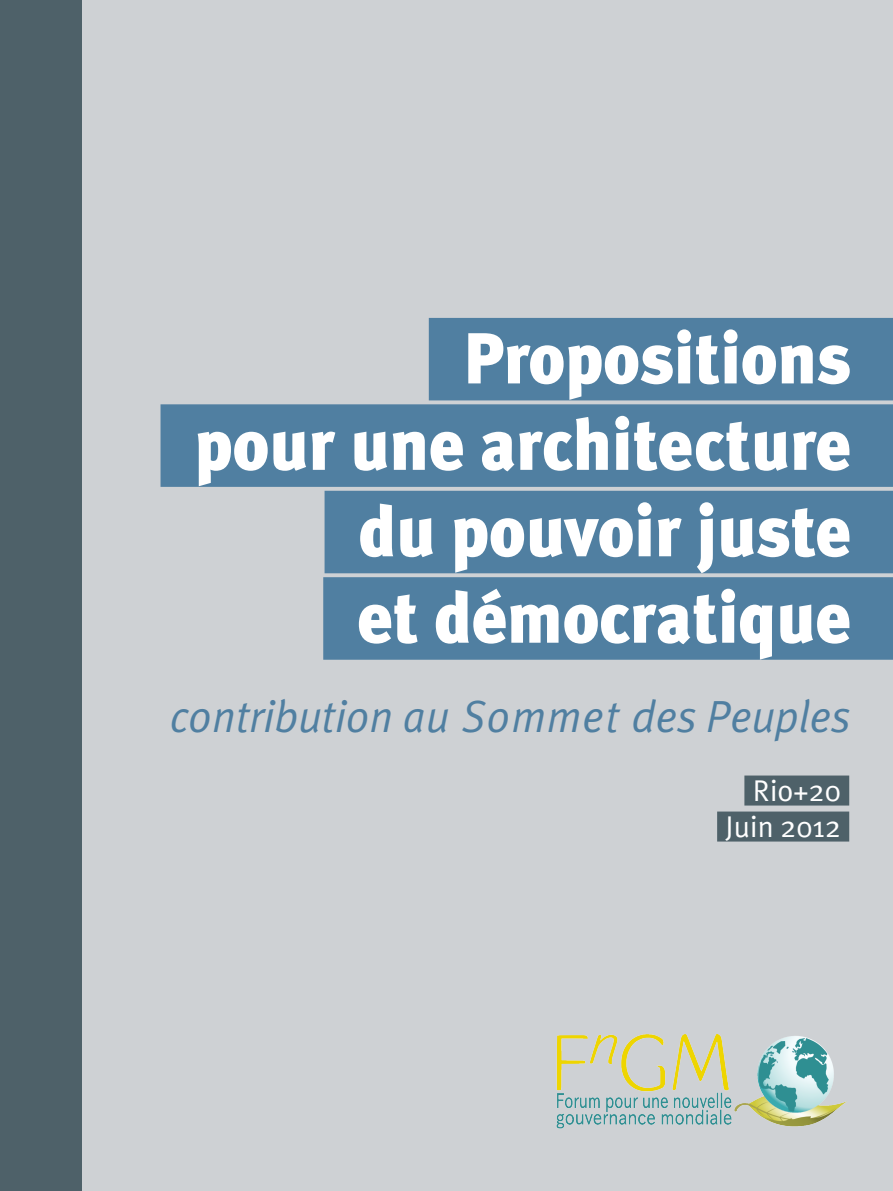
<style>
.page{position:relative;width:893px;height:1191px;background:#ced1d4}
.page>*{position:absolute;margin:0;border:0;box-sizing:border-box;transform-origin:0 0}
.texte{font:900 72px "Meta Plus";color:#fff;scale:.96 1}
.texte-2{font:italic 45px "Meta Plus Normal";color:#507fa1;scale:.96 1}
.t1{font:30px "Meta Plus Normal";color:#fff}
</style>
<div class="page">
<div style="left:744px;top:775px;width:105px;height:30px;background:#4e6169"></div>
<div style="left:717px;top:811px;width:132px;height:30px;background:#4e6169"></div>
<img style="left:556px;top:1034px;width:291px;height:95px">
<div style="left:0;top:0;width:81px;height:1191px;background:#4e6169"></div>
<div style="left:429px;top:318px;width:464px;height:82px;background:#507fa1"></div>
<div style="left:161px;top:404px;width:732px;height:83px;background:#507fa1"></div>
<div style="left:325px;top:491px;width:568px;height:82px;background:#507fa1"></div>
<div style="left:323px;top:577px;width:570px;height:82px;background:#507fa1"></div>
<p class="texte" style="left:463px;top:316px;width:406px">Propositions</p>
<p class="texte" style="left:195px;top:403px;width:685px">pour une architecture</p>
<p class="texte" style="left:359px;top:489px;width:514px">du pouvoir juste</p>
<p class="texte" style="left:357px;top:575px;width:516px">et démocratique</p>
<p class="texte-2" style="left:170px;top:690px;width:710px">contribution au Sommet des Peuples</p>
<p class="t1" style="left:753px;top:773px;width:89px">Rio+20</p>
<p class="t1" style="left:726px;top:809px;width:117px">Juin 2012</p>
</div>
